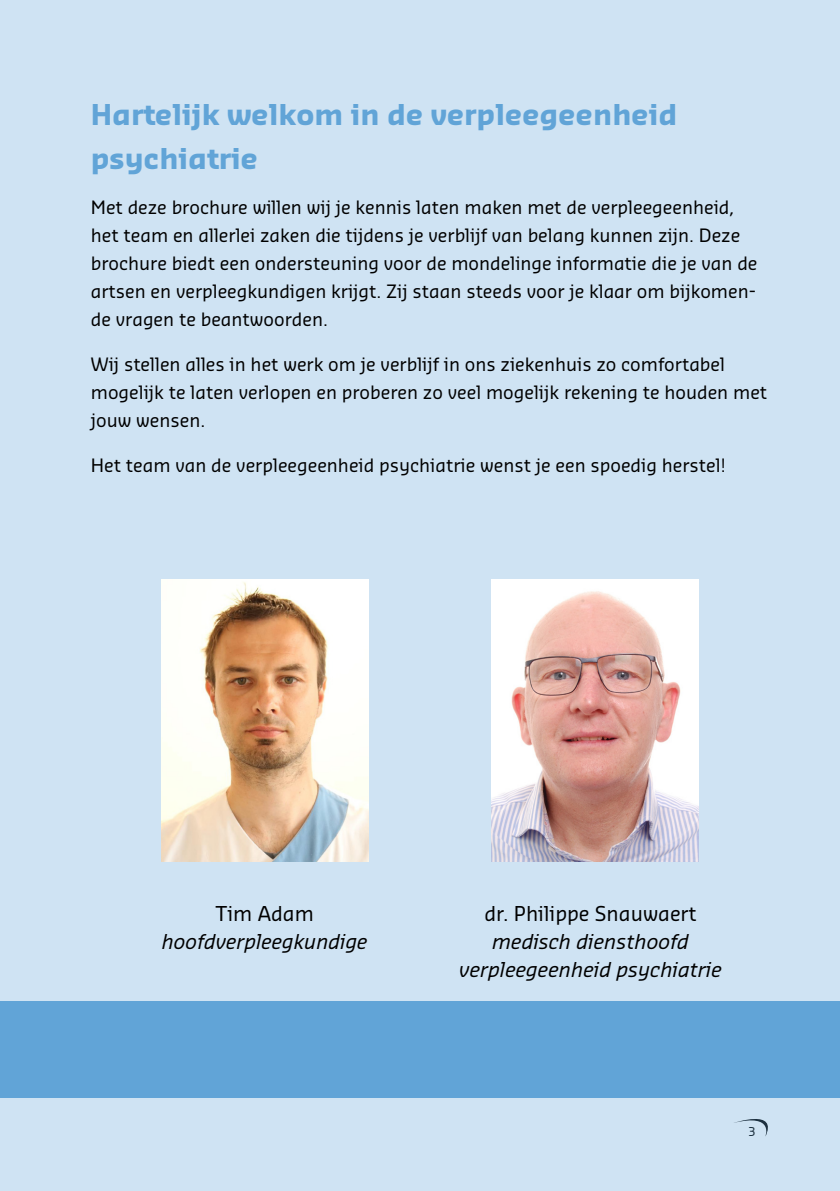
<style>
.page{position:relative;width:840px;height:1191px;background:#fff}
.page>*{position:absolute;margin:0;border:0;box-sizing:border-box;transform-origin:0 0}
.t1{font:700 28px/44px "Sansa Std";color:#61a4d7}
.t2{font:italic 20px/28px "Sansa Std";color:#000;text-align:center}
.t3{font:20px "Sansa Std";color:#000}
.t4{font:18px/28px "Sansa Std";color:#000}
.t5{font:12px "Sansa Std";color:#000}
</style>
<div class="page">
<div style="left:0;top:0;width:839px;height:1191px;background:#cfe3f3"></div>
<div style="left:0;top:1001px;width:839px;height:96px;background:#61a4d7"></div>
<img style="left:161px;top:579px;width:207px;height:282px">
<img style="left:491px;top:579px;width:206px;height:282px">
<p class="t1" style="left:91px;top:91px;width:587px">Hartelijk welkom in de verpleegeenheid psychiatrie</p>
<p class="t4" style="left:91px;top:192px;width:668px">Met deze brochure willen wij je kennis laten maken met de verpleegeenheid, het team en allerlei zaken die tijdens je verblijf van belang kunnen zijn. Deze brochure biedt een ondersteuning voor de mondelinge informatie die je van de artsen en verpleegkundigen krijgt. Zij staan steeds voor je klaar om bijkomen&shy;de vragen te beantwoorden.</p>
<p class="t4" style="left:91px;top:349px;width:677px">Wij stellen alles in het werk om je verblijf in ons ziekenhuis zo comfortabel mogelijk te laten verlopen en proberen zo veel mogelijk rekening te houden met jouw wensen.</p>
<p class="t4" style="left:91px;top:450px;width:636px">Het team van de verpleegeenheid psychiatrie wenst je een spoedig herstel!</p>
<p class="t3" style="left:215px;top:900px;width:100px">Tim Adam</p>
<p class="t2" style="left:162px;top:926px;width:207px">hoofdverpleegkundige</p>
<p class="t3" style="left:484px;top:900px;width:214px">dr. Philippe Snauwaert</p>
<p class="t2" style="left:459px;top:926px;width:264px">medisch diensthoofd verpleegeenheid psychiatrie</p>
<p class="t5" style="left:747px;top:1123px;width:9px">3</p>
</div>
